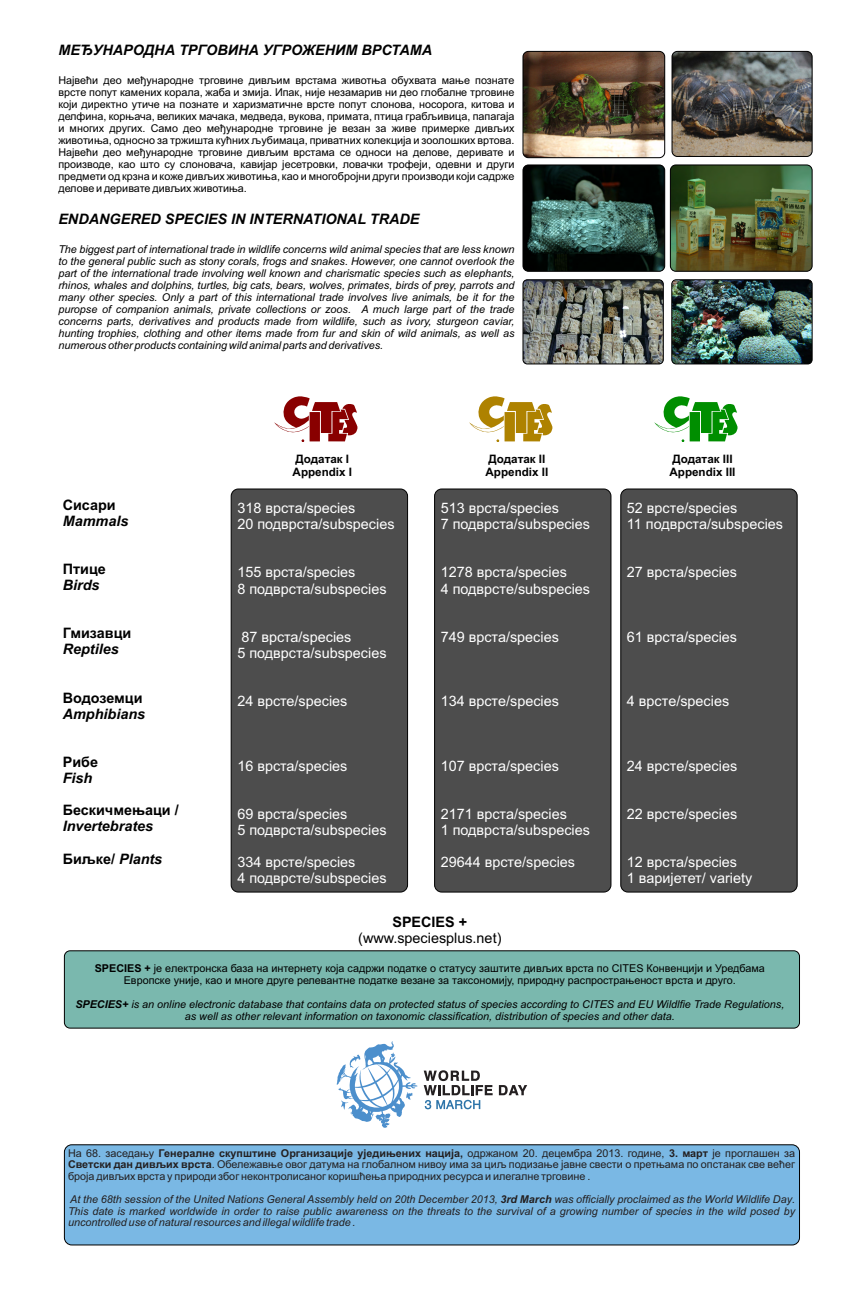
<style>
.page{position:relative;width:864px;height:1296px;background:#fff}
.page>*{position:absolute;margin:0;border:0;box-sizing:border-box;transform-origin:0 0}
.t1{font:14.4px/16.1px "Arial";color:#fff}
.t2{font:italic 700 14.4px "Arial";color:#000}
.t3{font:700 14.4px "Arial";color:#000}
.t4{font:14.4px "Arial";color:#000}
.t5{font:700 11.64px/13px "Arial";color:#000}
.t6{font:italic 10.8px/12.1px "Arial";color:#000;text-align:center}
.t7{font:10.8px/12.1px "Arial";color:#000;text-align:center}
.t8{font:10.8px/11.5px "Arial";color:#231f20;text-align:justify}
.t9{font:italic 10.8px/11.5px "Arial";color:#231f20;text-align:justify}
.s1{font-style:italic}
.s2{font-weight:700}
</style>
<div class="page">
<div style="left:64px;top:951px;width:736px;height:77px;background:#7ab8ae;border:1px solid #000;border-radius:6px"></div>
<svg style="left:499px;top:1085px;width:28px;height:10px"></svg>
<svg style="left:424px;top:1070px;width:69px;height:39px"></svg>
<svg style="left:337px;top:1041px;width:81px;height:87px"></svg>
<img style="left:672px;top:51px;width:140px;height:105px;border-radius:5px">
<div style="left:672px;top:51px;width:140px;height:106px;border:1px solid #000;border-radius:5px"></div>
<img style="left:523px;top:51px;width:142px;height:107px;border-radius:5px">
<div style="left:523px;top:51px;width:142px;height:107px;border:1px solid #000;border-radius:5px"></div>
<div style="left:231px;top:489px;width:177px;height:403px;background:#4d4d4d;border:1px solid #000;border-radius:7px"></div>
<svg style="left:274px;top:396px;width:83px;height:46px"></svg>
<svg style="left:469px;top:396px;width:83px;height:46px"></svg>
<svg style="left:654px;top:396px;width:84px;height:46px"></svg>
<div style="left:434px;top:489px;width:177px;height:403px;background:#4d4d4d;border:1px solid #000;border-radius:7px"></div>
<div style="left:621px;top:489px;width:176px;height:403px;background:#4d4d4d;border:1px solid #000;border-radius:7px"></div>
<div style="left:64px;top:1145px;width:736px;height:100px;background:#7ab8e4;border:1px solid #000;border-radius:7px"></div>
<img style="left:523px;top:165px;width:142px;height:106px;border-radius:5px">
<div style="left:523px;top:165px;width:142px;height:106px;border:1px solid #000;border-radius:5px"></div>
<img style="left:670px;top:165px;width:142px;height:106px;border-radius:5px">
<div style="left:670px;top:165px;width:142px;height:106px;border:1px solid #000;border-radius:5px"></div>
<img style="left:523px;top:280px;width:140px;height:84px;border-radius:4px">
<div style="left:523px;top:280px;width:140px;height:84px;border:1px solid #000;border-radius:4px"></div>
<img style="left:672px;top:280px;width:140px;height:84px;border-radius:4px">
<div style="left:672px;top:280px;width:140px;height:84px;border:1px solid #000;border-radius:4px"></div>
<h1 class="t2" style="left:58px;top:44px;width:375px">МЕЂУНАРОДНА ТРГОВИНА УГРОЖЕНИМ ВРСТАМА</h1>
<p class="t7" style="left:58px;top:75px;width:458px;text-align:justify">Највећи део међународне трговине дивљим врстама животња обухвата мање познате врсте попут камених корала, жаба и змија. Ипак, није незамарив ни део глобалне трговине који директно утиче на познате и харизматичне врсте попут слонова, носорога, китова и делфина, корњача, великих мачака, медведа, вукова, примата, птица грабљивица, папагаја и многих других. Само део међународне трговине је везан за живе примерке дивљих животиња, односно за тржишта кућних љубимаца, приватних колекција и зоолошких вртова.<br>Највећи део међународне трговине дивљим врстама се односи на делове, деривате и производе, као што су слоновача, кавијар јесетровки, ловачки трофеји, одевни и други предмети од крзна и коже дивљих животиња, као и многобројни други производи који садрже делове и деривате дивљих животиња.</p>
<h1 class="t2" style="left:58px;top:213px;width:363px">ENDANGERED SPECIES IN INTERNATIONAL TRADE</h1>
<p class="t6" style="left:58px;top:244px;width:458px;text-align:justify">The biggest part of international trade in wildlife concerns wild animal species that are less known to the general public such as stony corals, frogs and snakes. However, one cannot overlook the part of the international trade involving well known and charismatic species such as elephants, rhinos, whales and dolphins, turtles, big cats, bears, wolves, primates, birds of prey, parrots and many other species. Only a part of this international trade involves live animals, be it for the puropse of companion animals, private collections or zoos. A much large part of the trade concerns parts, derivatives and products made from wildlife, such as ivory, sturgeon caviar, hunting trophies, clothing and other items made from fur and skin of wild animals, аs well as numerous other products containing wild animal parts and derivatives.</p>
<h1 class="t3" style="left:63px;top:499px;width:55px">Сисари</h1>
<h1 class="t2" style="left:63px;top:515px;width:67px">Mammals</h1>
<h1 class="t3" style="left:63px;top:564px;width:45px">Птице</h1>
<h1 class="t2" style="left:63px;top:580px;width:38px">Birds</h1>
<h1 class="t3" style="left:63px;top:628px;width:70px">Гмизавци</h1>
<h1 class="t2" style="left:63px;top:644px;width:58px">Reptiles</h1>
<h1 class="t3" style="left:63px;top:692px;width:81px">Водоземци</h1>
<h1 class="t2" style="left:63px;top:708px;width:84px">Amphibians</h1>
<h1 class="t3" style="left:63px;top:757px;width:37px">Рибе</h1>
<h1 class="t2" style="left:63px;top:773px;width:31px">Fish</h1>
<h1 class="t3" style="left:63px;top:805px;width:118px">Бескичмењаци /</h1>
<h1 class="t2" style="left:63px;top:821px;width:92px">Invertebrates</h1>
<h1 class="t3" style="left:63px;top:853px;width:101px">Биљке/ <span class="s1">Plants</span></h1>
<p class="t5" style="left:293px;top:453px;width:61px">Додатак I<br>Appendix I</p>
<p class="t5" style="left:486px;top:453px;width:64px">Додатак II<br>Appendix II</p>
<p class="t5" style="left:670px;top:453px;width:67px">Додатак III<br>Appendix III</p>
<h1 class="t1" style="left:237px;top:501px;width:159px">318 врста/species<br>20 подврста/subspecies</h1>
<h1 class="t1" style="left:237px;top:566px;width:151px">155 врста/species<br>8 подврста/subspecies</h1>
<h1 class="t1" style="left:237px;top:630px;width:151px">87 врста/species<br>5 подврста/subspecies</h1>
<h1 class="t1" style="left:237px;top:694px;width:112px">24 врсте/species</h1>
<h1 class="t1" style="left:237px;top:759px;width:112px">16 врста/species</h1>
<h1 class="t1" style="left:237px;top:807px;width:151px">69 врста/species<br>5 подврста/subspecies</h1>
<h1 class="t1" style="left:237px;top:855px;width:151px">334 врсте/species<br>4 подврсте/subspecies</h1>
<h1 class="t1" style="left:441px;top:501px;width:151px">513 врста/species<br>7 подврста/subspecies</h1>
<h1 class="t1" style="left:441px;top:566px;width:151px">1278 врста/species<br>4 подврстe/subspecies</h1>
<h1 class="t1" style="left:441px;top:630px;width:120px">749 врста/species</h1>
<h1 class="t1" style="left:441px;top:694px;width:120px">134 врстe/species</h1>
<h1 class="t1" style="left:441px;top:759px;width:120px">107 врста/species</h1>
<h1 class="t1" style="left:441px;top:807px;width:151px">2171 врста/species<br>1 подврста/subspecies</h1>
<h1 class="t1" style="left:441px;top:855px;width:136px">29644 врстe/species</h1>
<h1 class="t1" style="left:627px;top:501px;width:158px">52 врстe/species<br>11 подврста/subspecies</h1>
<h1 class="t1" style="left:627px;top:566px;width:112px">27 врста/species</h1>
<h1 class="t1" style="left:627px;top:630px;width:112px">61 врста/species</h1>
<h1 class="t1" style="left:627px;top:694px;width:104px">4 врстe/species</h1>
<h1 class="t1" style="left:627px;top:759px;width:112px">24 врстe/species</h1>
<h1 class="t1" style="left:627px;top:807px;width:112px">22 врстe/species</h1>
<h1 class="t1" style="left:627px;top:855px;width:127px">12 врста/species<br>1 варијетет/ variety</h1>
<h1 class="t3" style="left:392px;top:916px;width:76px">SPECIES +</h1>
<h1 class="t4" style="left:358px;top:932px;width:145px">(www.speciesplus.net)</h1>
<p class="t7" style="left:95px;top:963px;width:672px"><span class="s2">SPECIES +</span> je eлектронска база на интернету која садржи податке о статусу заштите дивљих врста по CITES Конвенцији и Уредбама<br>Европске уније, као и многе друге релевантне податке везане за таксономију, природну распрострањеност врста и друго.</p>
<p class="t6" style="left:75px;top:999px;width:710px"><span class="s2">SPECIES+</span> is an online electronic database that contains data on protected status of species according to CITES and EU Wildlfie Trade Regulations, as well as other relevant information on taxonomic classification, distribution of species and other data.</p>
<p class="t8" style="left:68px;top:1148px;width:729px">На 68. заседању <span class="s2">Генералне скупштине Организације уједињених нација,</span> одржаном 20. децембра 2013. године, <span class="s2">3. март</span> је проглашен за <span class="s2">Светски дан дивљих врста</span>. Обележавње овог датума на глобалном нивоу има за циљ подизање јавне свести о претњама по опстанак све већег броја дивљих врста у природи због неконтролисаног коришћења природних ресурса и илегалне трговине .</p>
<p class="t9" style="left:68px;top:1195px;width:729px">At the 68th session of the United Nations General Assembly held on 20th December 2013, <span class="s2">3rd March</span> was officially proclaimed as the World Wildlife Day.<br>This date is marked worldwide in order to raise public awareness on the threats to the survival of a growing number of species in the wild posed by uncontrolled use of natural resources and illegal wildlife trade .</p>
</div>
